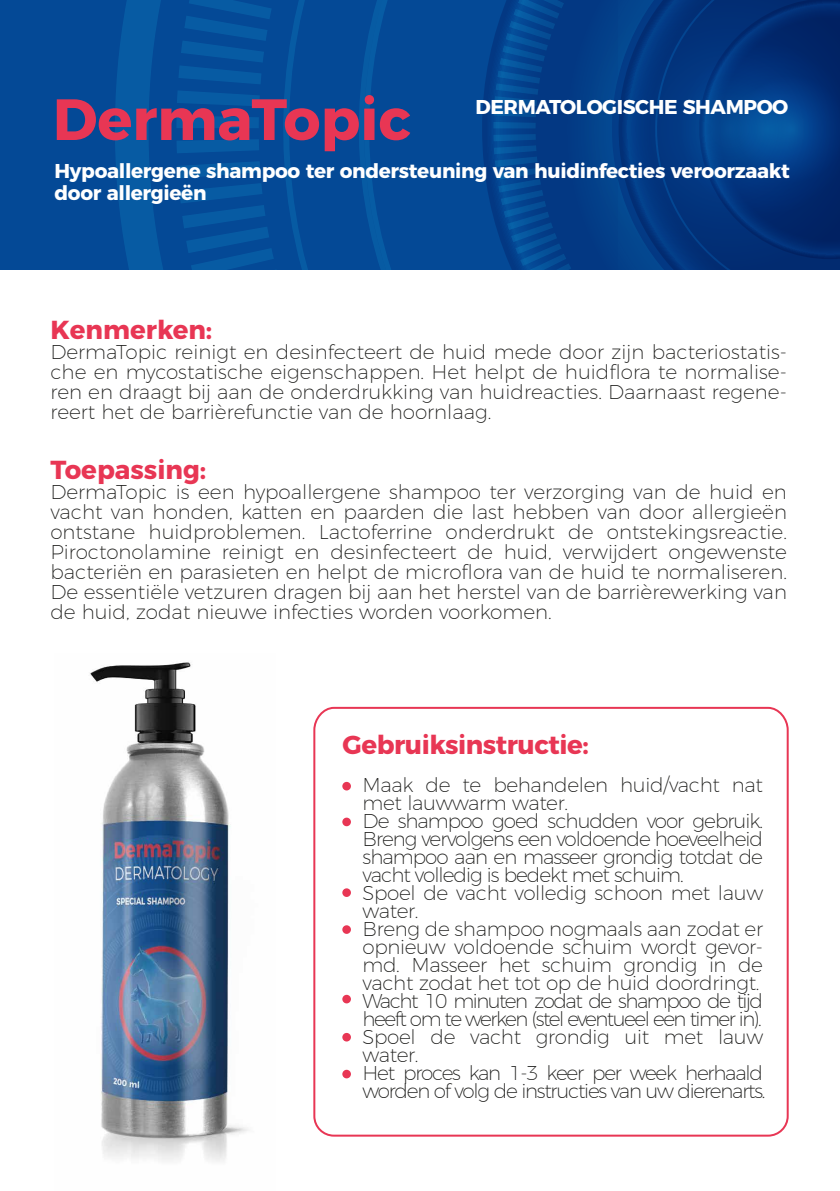
<style>
.page{position:relative;width:840px;height:1191px;background:#fff}
.page>*{position:absolute;margin:0;border:0;box-sizing:border-box;transform-origin:0 0}
.t1{font:700 58px "Montserrat";color:#e83654}
.t2{font:700 26px "Montserrat";letter-spacing:-.015em;color:#e83654}
.t3{font:200 20px/20px "Montserrat";letter-spacing:-.015em;color:#1d1d1b;text-align:justify}
.t4{font:200 20px/18px "Montserrat";letter-spacing:-.05em;color:#1d1d1b}
.t5{font:700 20px/22px "Montserrat";letter-spacing:-.015em;color:#fff}
</style>
<div class="page">
<div style="left:0;top:0;width:115px;height:270px;background:#044996"></div>
<svg style="left:115px;top:0;width:61px;height:270px;fill:#075ba3"></svg>
<svg style="left:176px;top:0;width:317px;height:270px;fill:#044996"></svg>
<svg style="left:493px;top:0;width:346px;height:270px;fill:#033883"></svg>
<svg style="left:313px;top:706px;width:476px;height:431px"></svg>
<div style="left:342px;top:782px;width:9px;height:8px;background:#e83654;border-radius:50%"></div>
<div style="left:342px;top:817px;width:9px;height:9px;background:#e83654;border-radius:50%"></div>
<div style="left:342px;top:888px;width:9px;height:9px;background:#e83654;border-radius:50%"></div>
<div style="left:342px;top:925px;width:9px;height:9px;background:#e83654;border-radius:50%"></div>
<div style="left:342px;top:994px;width:9px;height:9px;background:#e83654;border-radius:50%"></div>
<div style="left:342px;top:1033px;width:9px;height:8px;background:#e83654;border-radius:50%"></div>
<div style="left:342px;top:1069px;width:9px;height:9px;background:#e83654;border-radius:50%"></div>
<img style="left:90px;top:662px;width:158px;height:500px">
<h1 class="t1" style="left:53px;top:72px;width:359px">DermaTopic</h1>
<p class="t5" style="left:475px;top:94px;width:314px">DERMATOLOGISCHE SHAMPOO</p>
<p class="t5" style="left:54px;top:159px;width:736px">Hypoallergene shampoo ter ondersteuning van huidinfecties veroorzaakt door allergieën</p>
<h2 class="t2" style="left:50px;top:308px;width:163px">Kenmerken:</h2>
<p class="t3" style="left:50px;top:340px;width:737px">DermaTopic reinigt en desinfecteert de huid mede door zijn bacteriostatis&shy;che en mycostatische eigenschappen. Het helpt de huidflora te normalise&shy;ren en draagt bij aan de onderdrukking van huidreacties. Daarnaast regene&shy;reert het de barrièrefunctie van de hoornlaag.</p>
<h2 class="t2" style="left:50px;top:448px;width:157px">Toepassing:</h2>
<p class="t3" style="left:50px;top:480px;width:737px">DermaTopic is een hypoallergene shampoo ter verzorging van de huid en vacht van honden, katten en paarden die last hebben van door allergieën ontstane huidproblemen. Lactoferrine onderdrukt de ontstekingsreactie.<br>Piroctonolamine reinigt en desinfecteert de huid, verwijdert ongewenste bacteriën en parasieten en helpt de microflora van de huid te normaliseren.<br>De essentiële vetzuren dragen bij aan het herstel van de barrièrewerking van de huid, zodat nieuwe infecties worden voorkomen.</p>
<h2 class="t2" style="left:342px;top:723px;width:248px">Gebruiksinstructie:</h2>
<p class="t4" style="left:362px;top:774px;width:404px">Maak de te behandelen huid/vacht nat met lauwwarm water.<br>De shampoo goed schudden voor gebruik.<br>Breng vervolgens een voldoende hoeveelheid shampoo aan en masseer grondig totdat de vacht volledig is bedekt met schuim.<br>Spoel de vacht volledig schoon met lauw water.<br>Breng de shampoo nogmaals aan zodat er opnieuw voldoende schuim wordt gevor&shy;md. Masseer het schuim grondig in de vacht zodat het tot op de huid doordringt.<br>Wacht 10 minuten zodat de shampoo de tijd heeft om te werken (stel eventueel een timer in).<br>Spoel de vacht grondig uit met lauw water.<br>Het proces kan 1-3 keer per week herhaald worden of volg de instructies van uw dierenarts.</p>
</div>
